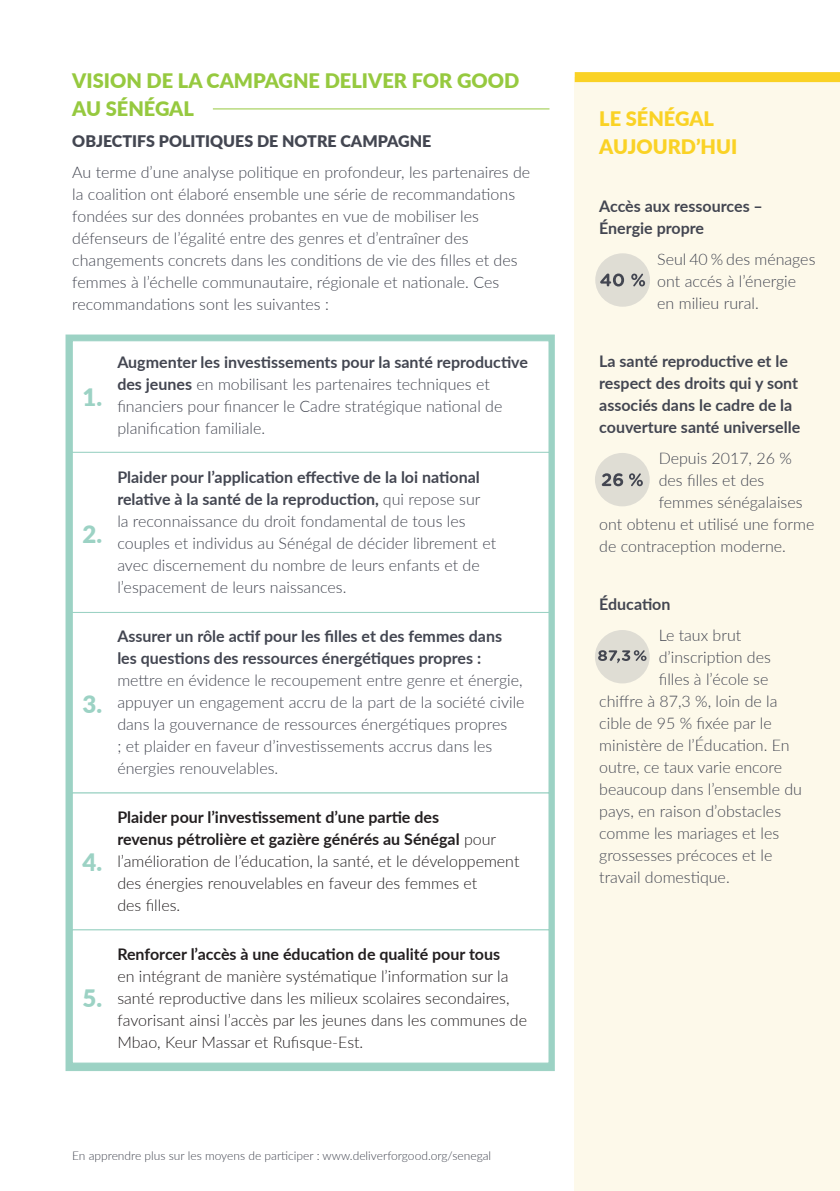
<style>
.page{position:relative;width:840px;height:1191px;background:#fff}
.page>*{position:absolute;margin:0;border:0;box-sizing:border-box;transform-origin:0 0}
.t1{font:900 24px "Lato";color:#9cd2c4}
.t2{font:900 20px/28px "Lato";color:#96c93f}
.t3{font:900 20px/28px "Lato";color:#fad225}
.t4{font:300 16px/22px "Lato";color:#434651}
.t5{font:300 16px/22px "Lato";color:#231f20}
.t6{font:700 16px/22px "Lato";color:#434651}
.t7{font:900 16px "Lato";color:#434651}
.t8{font:300 12px "Lato";color:#434651}
.s1{font-weight:700}
</style>
<div class="page">
<div style="left:65px;top:334px;width:489px;height:737px;background:#9cd2c4;border:1px solid #9cd2c4"></div>
<div style="left:72px;top:929px;width:477px;height:134px;background:#fff;border:1px solid #9cd2c4"></div>
<div style="left:72px;top:792px;width:477px;height:138px;background:#fff;border:1px solid #9cd2c4"></div>
<div style="left:574px;top:77px;width:265px;height:1114px;background:#fdf9ea"></div>
<div style="left:574px;top:72px;width:265px;height:10px;background:#fad225"></div>
<div style="left:72px;top:340px;width:477px;height:113px;background:#fff;border:1px solid #9cd2c4"></div>
<div style="left:72px;top:452px;width:477px;height:161px;background:#fff;border:1px solid #9cd2c4"></div>
<div style="left:72px;top:612px;width:477px;height:181px;background:#fff;border:1px solid #9cd2c4"></div>
<hr style="left:213px;top:108px;width:336px;height:1px;background:#96c93f">
<div style="left:594px;top:453px;width:55px;height:53px;background:#dfddd4;border-radius:50%"></div>
<svg style="left:601px;top:473px;width:41px;height:13px"></svg>
<div style="left:594px;top:630px;width:55px;height:53px;background:#dfddd4;border-radius:50%"></div>
<svg style="left:598px;top:650px;width:48px;height:13px"></svg>
<div style="left:595px;top:253px;width:54px;height:54px;background:#dfddd4;border-radius:50%"></div>
<svg style="left:600px;top:273px;width:44px;height:13px"></svg>
<p class="t2" style="left:72px;top:66px;width:448px">VISION DE LA CAMPAGNE DELIVER FOR GOOD<br>AU SÉNÉGAL</p>
<p class="t7" style="left:72px;top:129px;width:360px">OBJECTIFS POLITIQUES DE NOTRE CAMPAGNE</p>
<p class="t4" style="left:72px;top:161px;width:459px">Au terme d’une analyse politique en profondeur, les partenaires de la coalition ont élaboré ensemble une série de recommandations fondées sur des données probantes en vue de mobiliser les défenseurs de l’égalité entre des genres et d’entraîner des changements concrets dans les conditions de vie des filles et des femmes à l’échelle communautaire, régionale et nationale. Ces recommandations sont les suivantes :</p>
<p class="t1" style="left:82px;top:379px;width:21px">1.</p>
<p class="t1" style="left:82px;top:516px;width:21px">2.</p>
<p class="t1" style="left:82px;top:686px;width:21px">3.</p>
<p class="t1" style="left:82px;top:844px;width:21px">4.</p>
<p class="t1" style="left:82px;top:979px;width:21px">5.</p>
<p class="t4" style="left:117px;top:351px;width:412px"><span class="s1">Augmenter les investissements pour la santé reproductive des jeunes</span> en mobilisant les partenaires techniques et financiers pour financer le Cadre stratégique national de planification familiale.</p>
<p class="t4" style="left:117px;top:466px;width:380px"><span class="s1">Plaider pour l’application effective de la loi national relative à la santé de la reproduction,</span> qui repose sur<br>la reconnaissance du droit fondamental de tous les couples et individus au Sénégal de décider librement et avec discernement du nombre de leurs enfants et de l’espacement de leurs naissances.</p>
<p class="t4" style="left:117px;top:625px;width:408px"><span class="s1">Assurer un rôle actif pour les filles et des femmes dans les questions des ressources énergétiques propres : </span>mettre en évidence le recoupement entre genre et énergie, appuyer un engagement accru de la part de la société civile dans la gouvernance de ressources énergétiques propres<br>; et plaider en faveur d’investissements accrus dans les énergies renouvelables.</p>
<p class="t5" style="left:117px;top:806px;width:403px"><span class="s1">Plaider pour l’investissement d’une partie des<br>revenus pétrolière et gazière générés au Sénégal</span> pour l’amélioration de l’éducation, la santé, et le développement des énergies renouvelables en faveur des femmes et<br>des filles.</p>
<p class="t5" style="left:117px;top:943px;width:411px"><span class="s1">Renforcer l’accès à une éducation de qualité pour tous<br></span>en intégrant de manière systématique l’information sur la santé reproductive dans les milieux scolaires secondaires, favorisant ainsi l’accès par les jeunes dans les communes de Mbao, Keur Massar et Rufisque-Est.</p>
<p class="t8" style="left:72px;top:1147px;width:420px">En apprendre plus sur les moyens de participer : www.deliverforgood.org/senegal</p>
<p class="t3" style="left:599px;top:104px;width:140px">LE SÉNÉGAL<br>AUJOURD’HUI</p>
<p class="t6" style="left:599px;top:194px;width:165px">Accès aux ressources –<br>Énergie propre</p>
<p class="t4" style="left:657px;top:248px;width:160px">Seul 40 % des ménages ont accés à l’énergie en milieu rural.</p>
<p class="t6" style="left:599px;top:349px;width:202px">La santé reproductive et le respect des droits qui y sont associés dans le cadre de la couverture santé universelle</p>
<p class="t4" style="left:658px;top:447px;width:134px">Depuis 2017, 26 %</p>
<p class="t4" style="left:658px;top:469px;width:107px">des filles et des</p>
<p class="t4" style="left:658px;top:491px;width:145px">femmes sénégalaises</p>
<p class="t4" style="left:599px;top:513px;width:216px">ont obtenu et utilisé une forme</p>
<p class="t4" style="left:599px;top:535px;width:188px">de contraception moderne.</p>
<p class="t6" style="left:599px;top:592px;width:73px">Éducation</p>
<p class="t4" style="left:658px;top:624px;width:84px">Le taux brut</p>
<p class="t4" style="left:658px;top:646px;width:114px">d’inscription des</p>
<p class="t4" style="left:658px;top:668px;width:111px">filles à l’école se</p>
<p class="t4" style="left:599px;top:690px;width:180px">chiffre à 87,3 %, loin de la</p>
<p class="t4" style="left:599px;top:712px;width:174px">cible de 95 % fixée par le</p>
<p class="t4" style="left:599px;top:734px;width:192px">ministère de l’Éducation. En</p>
<p class="t4" style="left:599px;top:756px;width:184px">outre, ce taux varie encore</p>
<p class="t4" style="left:599px;top:778px;width:204px">beaucoup dans l’ensemble du</p>
<p class="t4" style="left:599px;top:800px;width:183px">pays, en raison d’obstacles</p>
<p class="t4" style="left:599px;top:822px;width:181px">comme les mariages et les</p>
<p class="t4" style="left:599px;top:844px;width:174px">grossesses précoces et le</p>
<p class="t4" style="left:599px;top:866px;width:132px">travail domestique.</p>
</div>
